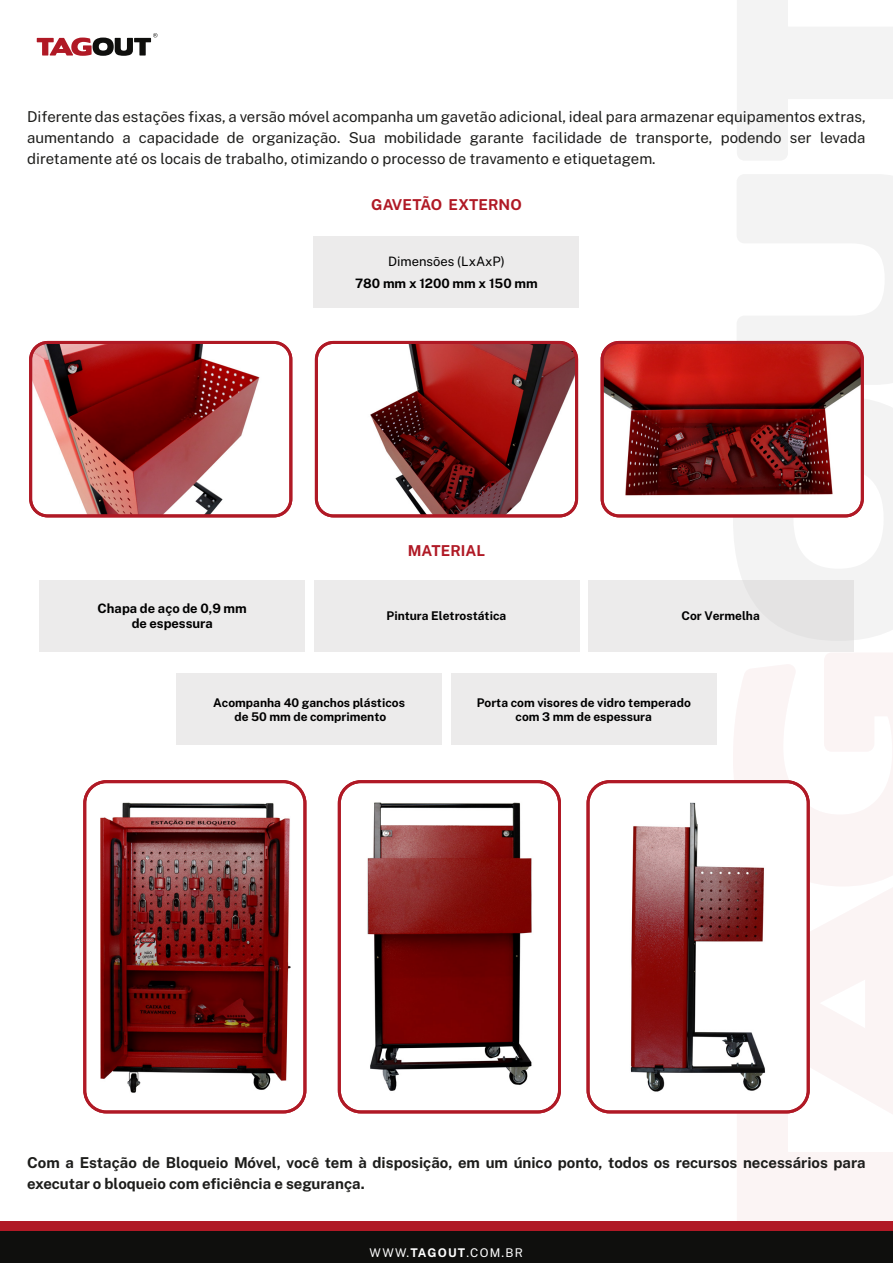
<style>
.page{position:relative;width:893px;height:1263px;background:#fff}
.page>*{position:absolute;margin:0;border:0;box-sizing:border-box;transform-origin:0 0}
.t1{font:15px/21px "Public Sans";color:#1d1d1b;text-align:justify}
.t2{font:700 15px/21px "Public Sans";color:#1d1d1b}
.t3{font:700 15px "Public Sans";color:#b01925}
.t4{font:700 13.05px/15.6px "Public Sans";color:#000;text-align:center}
.t5{font:13.05px "Public Sans";color:#000}
.t6{font:700 12px/14.4px "Public Sans";color:#000;text-align:center}
.t7{font:12px "Public Sans";letter-spacing:.105em;color:#fff}
.s1{font-weight:700}
</style>
<div class="page">
<svg style="left:733px;top:653px;width:160px;height:569px;fill:#fbf4f4"></svg>
<svg style="left:733px;top:0;width:160px;height:641px;fill:#f3f3f3"></svg>
<div style="left:0;top:1226px;width:893px;height:37px;background:#0f0f0d"></div>
<div style="left:0;top:1222px;width:893px;height:9px;background:#b01925"></div>
<svg style="left:37px;top:33px;width:120px;height:23px"></svg>
<div style="left:314px;top:237px;width:265px;height:71px;background:#ecebeb"></div>
<div style="left:451px;top:673px;width:265px;height:72px;background:#ecebeb"></div>
<div style="left:176px;top:673px;width:266px;height:72px;background:#ecebeb"></div>
<div style="left:314px;top:580px;width:265px;height:71px;background:#ecebeb"></div>
<div style="left:40px;top:580px;width:265px;height:71px;background:#ecebeb"></div>
<div style="left:588px;top:580px;width:265px;height:71px;background:#ecebeb"></div>
<img style="left:33px;top:344px;width:258px;height:172px">
<div style="left:29px;top:341px;width:263px;height:176px;border:3px solid #b01925;border-radius:17px"></div>
<img style="left:316px;top:345px;width:261px;height:171px">
<div style="left:315px;top:341px;width:263px;height:176px;border:3px solid #b01925;border-radius:17px"></div>
<img style="left:602px;top:342px;width:260px;height:174px">
<div style="left:601px;top:341px;width:263px;height:176px;border:3px solid #b01925;border-radius:17px"></div>
<img style="left:87px;top:782px;width:218px;height:330px">
<div style="left:83px;top:780px;width:223px;height:333px;border:3px solid #b01925;border-radius:22px"></div>
<img style="left:339px;top:784px;width:220px;height:328px">
<div style="left:338px;top:780px;width:223px;height:333px;border:3px solid #b01925;border-radius:22px"></div>
<img style="left:590px;top:782px;width:218px;height:330px">
<div style="left:586px;top:780px;width:224px;height:333px;border:3px solid #b01925;border-radius:22px"></div>
<p class="t1" style="left:27px;top:105px;width:840px">Diferente das estações fixas, a versão móvel acompanha um gavetão adicional, ideal para armazenar equipamentos extras, aumentando a capacidade de organização. Sua mobilidade garante facilidade de transporte, podendo ser levada diretamente até os locais de trabalho, otimizando o processo de travamento e etiquetagem.</p>
<p class="t3" style="left:371px;top:193px;width:152px">GAVETÃO EXTERNO</p>
<p class="t5" style="left:388px;top:252px;width:118px">Dimensões (LxAxP)</p>
<p class="t4" style="left:355px;top:275px;width:184px">780 mm x 1200 mm x 150 mm</p>
<p class="t3" style="left:408px;top:540px;width:79px">MATERIAL</p>
<p class="t4" style="left:98px;top:599px;width:151px">Chapa de aço de 0,9 mm de espessura</p>
<p class="t6" style="left:681px;top:608px;width:80px">Cor Vermelha</p>
<p class="t6" style="left:387px;top:608px;width:121px">Pintura Eletrostática</p>
<p class="t6" style="left:213px;top:694px;width:193px">Acompanha 40 ganchos plásticos de 50 mm de comprimento</p>
<p class="t6" style="left:477px;top:694px;width:216px">Porta com visores de vidro temperado com 3 mm de espessura</p>
<p class="t2" style="left:27px;top:1151px;width:840px">Com a Estação de Bloqueio Móvel, você tem à disposição, em um único ponto, todos os recursos necessários para executar o bloqueio com eficiência e segurança.</p>
<p class="t7" style="left:370px;top:1244px;width:155px">WWW.<span class="s1">TAGOUT</span>.COM.BR</p>
</div>
